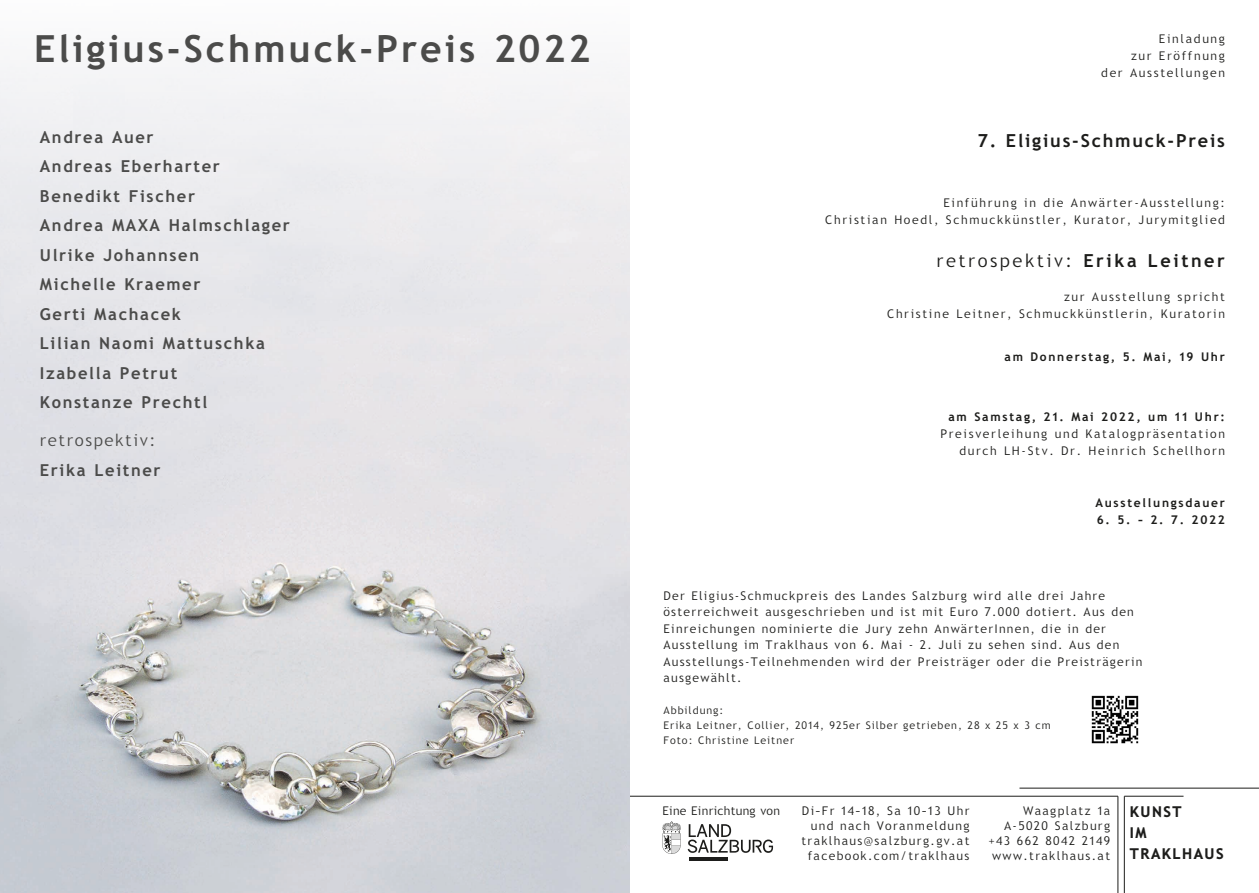
<style>
.page{position:relative;width:1259px;height:893px;background:#fff}
.page>*{position:absolute;margin:0;border:0;box-sizing:border-box;transform-origin:0 0}
.Titel{font:700 37.5px "Trebuchet SBG2";letter-spacing:.08em;color:#4b4b4a}
.Text_8pt{font:300 18px "Trebuchet SBG2";letter-spacing:.145em;color:#1d1d1b}
.Text_12pt{font:700 18px "Trebuchet SBG2";letter-spacing:.1em;color:#1d1d1b}
.Untertitel{font:700 16.5px "Trebuchet SBG2";letter-spacing:.1em;color:#4b4b4a}
.Untertitel-2{font:300 16.5px "Trebuchet SBG2";letter-spacing:.1em;color:#4b4b4a}
.Fußzeile_10pt{font:900 15px "Trebuchet SBG2";letter-spacing:.09em;color:#1d1d1b}
.Text_8pt_linksbündig{font:300 12px/16.5px "Trebuchet SBG2";letter-spacing:.11em;color:#1d1d1b}
.Text_8pt-2{font:300 12px/17.2px "Trebuchet SBG2";letter-spacing:.145em;color:#1d1d1b;text-align:right}
.Fußzeile_8pt{font:300 12px/15px "Trebuchet SBG2";letter-spacing:.12em;color:#1d1d1b;text-align:right}
.Text_12pt-2{font:300 12px/17.2px "Trebuchet SBG2";letter-spacing:.145em;color:#1d1d1b;text-align:right}
.Text_8pt-3{font:700 12px "Trebuchet SBG2";letter-spacing:.145em;color:#1d1d1b}
.Text_8pt_o__Abstand{font:300 12px/17.2px "Trebuchet SBG2";letter-spacing:.145em;color:#1d1d1b;text-align:right}
.Fußzeile_8pt_linksbü{font:300 12px "Trebuchet SBG2";letter-spacing:.03em;color:#1d1d1b}
.Text_7pt_linksbündig{font:300 10.5px/15px "Trebuchet SBG2";letter-spacing:.1em;color:#1d1d1b}
.s1{font-weight:700}
</style>
<div class="page">
<hr style="left:621px;top:796px;width:497px;height:1px;background:#1d1d1b">
<hr style="left:1117px;top:796px;width:1px;height:97px;background:#1d1d1b">
<hr style="left:1124px;top:796px;width:1px;height:97px;background:#1d1d1b">
<hr style="left:1124px;top:796px;width:59px;height:1px;background:#1d1d1b">
<svg style="left:662px;top:821px;width:19px;height:33px"></svg>
<hr style="left:688px;top:857px;width:39px;height:4px;background:#1d1d1b">
<svg style="left:687px;top:824px;width:86px;height:29px"></svg>
<hr style="left:1019px;top:788px;width:240px;height:1px;background:#1d1d1b">
<img style="left:0;top:60px;width:629px;height:833px">
<img style="left:1091px;top:695px;width:48px;height:49px">
<p class="Titel" style="left:34px;top:25px;width:558px">Eligius-Schmuck-Preis 2022</p>
<p class="Untertitel" style="left:40px;top:126px;width:115px">Andrea Auer</p>
<p class="Untertitel" style="left:40px;top:156px;width:181px">Andreas Eberharter</p>
<p class="Untertitel" style="left:40px;top:185px;width:157px">Benedikt Fischer</p>
<p class="Untertitel" style="left:40px;top:215px;width:252px">Andrea MAXA Halmschlager</p>
<p class="Untertitel" style="left:40px;top:244px;width:161px">Ulrike Johannsen</p>
<p class="Untertitel" style="left:40px;top:274px;width:162px">Michelle Kraemer</p>
<p class="Untertitel" style="left:40px;top:303px;width:143px">Gerti Machacek</p>
<p class="Untertitel" style="left:40px;top:333px;width:226px">Lilian Naomi Mattuschka</p>
<p class="Untertitel" style="left:40px;top:362px;width:139px">Izabella Petrut</p>
<p class="Untertitel" style="left:40px;top:392px;width:169px">Konstanze Prechtl</p>
<p class="Untertitel-2" style="left:40px;top:430px;width:117px">retrospektiv:</p>
<p class="Untertitel" style="left:40px;top:459px;width:122px">Erika Leitner</p>
<p class="Text_8pt_o__Abstand" style="left:1101px;top:30px;width:125px">Einladung<br>zur Eröffnung<br>der Ausstellungen</p>
<p class="Text_12pt" style="left:977px;top:129px;width:249px">7. Eligius-Schmuck-Preis</p>
<p class="Text_12pt-2" style="left:825px;top:194px;width:401px">Einführung in die Anwärter-Ausstellung:<br>Christian Hoedl, Schmuckkünstler, Kurator, Jurymitglied</p>
<p class="Text_8pt" style="left:936px;top:250px;width:290px">retrospektiv: <span class="s1">Erika Leitner</span></p>
<p class="Text_8pt-2" style="left:887px;top:288px;width:339px">zur Ausstellung spricht<br>Christine Leitner, Schmuckkünstlerin, Kuratorin</p>
<p class="Text_8pt-3" style="left:1004px;top:349px;width:222px">am Donnerstag, 5. Mai, 19 Uhr</p>
<p class="Text_8pt-2" style="left:940px;top:408px;width:286px"><span class="s1">am Samstag, 21. Mai 2022, um 11 Uhr:<br></span>Preisverleihung und Katalogpräsentation durch LH-Stv. Dr. Heinrich Schellhorn</p>
<p class="Text_8pt-3" style="left:1095px;top:495px;width:131px">Ausstellungsdauer</p>
<p class="Text_8pt-3" style="left:1096px;top:512px;width:130px">6. 5. – 2. 7. 2022</p>
<p class="Text_8pt_linksbündig" style="left:663px;top:587px;width:480px">Der Eligius-Schmuckpreis des Landes Salzburg wird alle drei Jahre österreichweit ausgeschrieben und ist mit Euro 7.000 dotiert. Aus den Einreichungen nominierte die Jury zehn AnwärterInnen, die in der Ausstellung im Traklhaus von 6. Mai - 2. Juli zu sehen sind. Aus den Ausstellungs-Teilnehmenden wird der Preisträger oder die Preisträgerin ausgewählt.</p>
<p class="Text_7pt_linksbündig" style="left:663px;top:703px;width:388px">Abbildung:<br>Erika Leitner, Collier, 2014, 925er Silber getrieben, 28 x 25 x 3 cm<br>Foto: Christine Leitner</p>
<p class="Fußzeile_8pt_linksbü" style="left:662px;top:803px;width:119px">Eine Einrichtung von</p>
<p class="Fußzeile_10pt" style="left:1130px;top:802px;width:53px">KUNST</p>
<p class="Fußzeile_10pt" style="left:1130px;top:823px;width:18px">IM</p>
<p class="Fußzeile_10pt" style="left:1130px;top:844px;width:95px">TRAKLHAUS</p>
<p class="Fußzeile_8pt" style="left:802px;top:803px;width:169px">Di–Fr 14–18, Sa 10–13 Uhr</p>
<p class="Fußzeile_8pt" style="left:810px;top:818px;width:160px">und nach Voranmeldung</p>
<p class="Fußzeile_8pt" style="left:801px;top:833px;width:170px">traklhaus@salzburg.gv.at</p>
<p class="Fußzeile_8pt" style="left:807px;top:848px;width:163px">facebook.com/traklhaus</p>
<p class="Fußzeile_8pt" style="left:1023px;top:803px;width:88px">Waagplatz 1a</p>
<p class="Fußzeile_8pt" style="left:988px;top:818px;width:123px">A-5020 Salzburg +43 662 8042 2149</p>
<p class="Fußzeile_8pt" style="left:992px;top:848px;width:119px">www.traklhaus.at</p>
</div>
